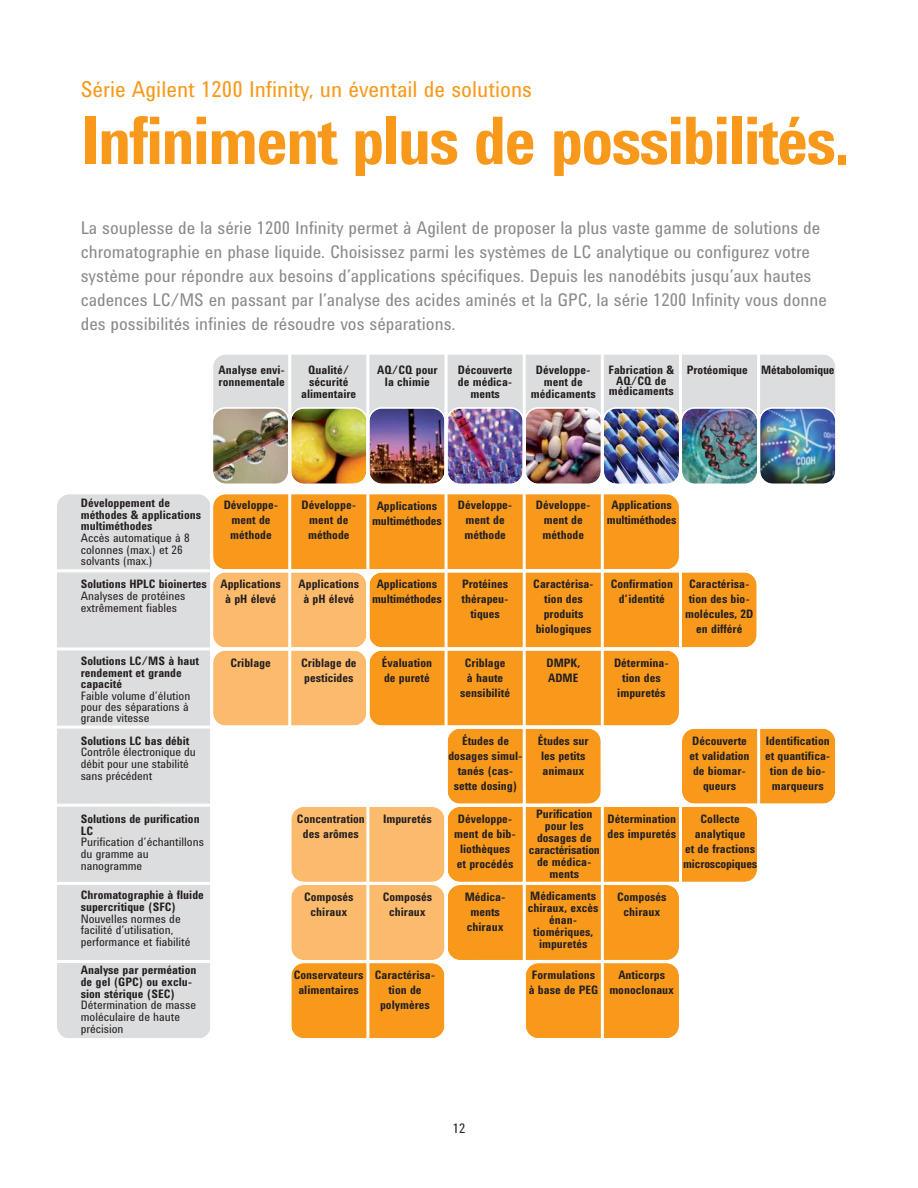
<style>
.page{position:relative;width:918px;height:1188px;background:#fff}
.page>*{position:absolute;margin:0;border:0;box-sizing:border-box;transform-origin:0 0}
.t1{font:700 67.5px "Agilent Condensed CFF";letter-spacing:-.035em;color:#f8991c}
.t2{font:22.5px "Agilent Condensed CFF";color:#f8991c}
.t3{font:18px/24px "Agilent Condensed CFF";color:#888a8c}
.t4{font:13.5px "Agilent Condensed CFF";color:#231f20}
.t5{font:700 12px/15px "Agilent Condensed CFF";color:#231f20;text-align:center}
.t6{font:12px/11.7px "Agilent Condensed CFF";color:#231f20}
</style>
<div class="page">
<div style="left:213px;top:354px;width:622px;height:53px;background:#dcddde"></div>
<div style="left:57px;top:494px;width:153px;height:544px;background:#dcddde"></div>
<svg style="left:213px;top:494px;width:623px;height:544px"></svg>
<img style="left:213px;top:407px;width:623px;height:77px">
<hr style="left:296px;top:883px;width:567px;height:1px;background:#fff">
<hr style="left:523px;top:353px;width:3px;height:689px;background:#fff">
<hr style="left:445px;top:353px;width:3px;height:689px;background:#fff">
<hr style="left:366px;top:353px;width:3px;height:689px;background:#fff">
<hr style="left:288px;top:353px;width:3px;height:689px;background:#fff">
<hr style="left:601px;top:353px;width:3px;height:689px;background:#fff">
<hr style="left:679px;top:353px;width:3px;height:689px;background:#fff">
<hr style="left:757px;top:353px;width:3px;height:689px;background:#fff">
<hr style="left:21px;top:569px;width:808px;height:3px;background:#fff">
<hr style="left:21px;top:647px;width:808px;height:3px;background:#fff">
<svg style="left:57px;top:725px;width:772px;height:4px"></svg>
<hr style="left:21px;top:804px;width:808px;height:3px;background:#fff">
<hr style="left:21px;top:882px;width:808px;height:3px;background:#fff">
<hr style="left:21px;top:960px;width:808px;height:3px;background:#fff">
<h2 class="t2" style="left:81px;top:81px;width:453px">Série Agilent 1200 Infinity, un éventail de solutions</h2>
<h1 class="t1" style="left:81px;top:117px;width:770px">Infiniment plus de possibilités.</h1>
<p class="t3" style="left:81px;top:217px;width:748px">La souplesse de la série 1200 Infinity permet à Agilent de proposer la plus vaste gamme de solutions de chromatographie en phase liquide. Choisissez parmi les systèmes de LC analytique ou configurez votre système pour répondre aux besoins d’applications spécifiques. Depuis les nanodébits jusqu’aux hautes cadences LC/MS en passant par l’analyse des acides aminés et la GPC, la série 1200 Infinity vous donne des possibilités infinies de résoudre vos séparations.</p>
<p class="t5" style="left:219px;top:365px;width:68px;line-height:12px;text-align:left">Analyse envi&shy;ronnementale</p>
<p class="t5" style="left:301px;top:365px;width:57px;line-height:12px">Qualité/ sécurité alimentaire</p>
<p class="t5" style="left:377px;top:365px;width:62px;line-height:12px">AQ/CQ pour la chimie</p>
<p class="t5" style="left:458px;top:365px;width:56px;line-height:12px">Découverte de médica&shy;ments</p>
<p class="t5" style="left:531px;top:365px;width:66px;line-height:12px">Développe&shy;ment de médicaments</p>
<p class="t5" style="left:609px;top:366px;width:67px;line-height:10.5px">Fabrication &amp;<br>AQ/CQ de médicaments</p>
<p class="t5" style="left:687px;top:363px;width:149px">Protéomique Métabolomique</p>
<p class="t5" style="left:81px;top:498px;width:122px;line-height:11.7px;text-align:left">Développement de méthodes &amp; applications multiméthodes</p>
<p class="t6" style="left:81px;top:533px;width:110px">Accès automatique à 8 colonnes (max.) et 26 solvants (max.)</p>
<p class="t5" style="left:81px;top:578px;width:128px">Solutions HPLC bioinertes</p>
<p class="t6" style="left:81px;top:591px;width:106px">Analyses de protéines extrêmement fiables</p>
<p class="t5" style="left:81px;top:656px;width:120px;line-height:11.7px;text-align:left">Solutions LC/MS à haut rendement et grande capacité</p>
<p class="t6" style="left:81px;top:691px;width:111px;line-height:11.2px">Faible volume d’élution pour des séparations à grande vitesse</p>
<p class="t5" style="left:81px;top:734px;width:110px">Solutions LC bas débit</p>
<p class="t6" style="left:81px;top:747px;width:117px">Contrôle électronique du débit pour une stabilité sans précédent</p>
<p class="t5" style="left:81px;top:814px;width:120px;line-height:11.7px;text-align:left">Solutions de purification<br>LC</p>
<p class="t6" style="left:81px;top:837px;width:125px">Purification d’échantillons du gramme au nanogramme</p>
<p class="t5" style="left:81px;top:890px;width:125px;line-height:11.7px;text-align:left">Chromatographie à fluide supercritique (SFC)</p>
<p class="t6" style="left:81px;top:914px;width:111px">Nouvelles normes de facilité d’utilisation, performance et fiabilité</p>
<p class="t5" style="left:81px;top:965px;width:117px;line-height:11.7px;text-align:left">Analyse par perméation de gel (GPC) ou exclu&shy;sion stérique (SEC)</p>
<p class="t6" style="left:81px;top:1000px;width:117px">Détermination de masse moléculaire de haute précision</p>
<p class="t5" style="left:224px;top:498px;width:56px">Développe&shy;ment de méthode</p>
<p class="t5" style="left:302px;top:498px;width:56px">Développe&shy;ment de méthode</p>
<p class="t5" style="left:372px;top:499px;width:71px">Applications multiméthodes</p>
<p class="t5" style="left:458px;top:498px;width:56px">Développe&shy;ment de méthode</p>
<p class="t5" style="left:536px;top:498px;width:56px">Développe&shy;ment de méthode</p>
<p class="t5" style="left:607px;top:498px;width:71px">Applications multiméthodes</p>
<p class="t5" style="left:220px;top:578px;width:62px">Applications à pH élevé</p>
<p class="t5" style="left:299px;top:578px;width:62px">Applications à pH élevé</p>
<p class="t5" style="left:372px;top:578px;width:71px">Applications multiméthodes</p>
<p class="t5" style="left:461px;top:578px;width:49px">Protéines thérapeu&shy;tiques</p>
<p class="t5" style="left:533px;top:578px;width:62px">Caractérisa&shy;tion des produits biologiques</p>
<p class="t5" style="left:611px;top:578px;width:64px">Confirmation d’identité</p>
<p class="t5" style="left:685px;top:578px;width:70px">Caractérisa&shy;tion des bio&shy;molécules, 2D en différé</p>
<p class="t5" style="left:230px;top:656px;width:42px">Criblage</p>
<p class="t5" style="left:301px;top:656px;width:57px;text-align:left">Criblage de pesticides</p>
<p class="t5" style="left:382px;top:656px;width:52px;text-align:left">Évaluation de pureté</p>
<p class="t5" style="left:460px;top:656px;width:51px">Criblage<br>à haute sensibilité</p>
<p class="t5" style="left:546px;top:656px;width:35px;text-align:left">DMPK,<br>ADME</p>
<p class="t5" style="left:614px;top:656px;width:56px">Détermina&shy;tion des impuretés</p>
<p class="t5" style="left:538px;top:734px;width:52px;text-align:left">Études sur les petits animaux</p>
<p class="t5" style="left:448px;top:735px;width:76px">Études de dosages simul&shy;tanés (cas&shy;sette dosing)</p>
<p class="t5" style="left:690px;top:734px;width:62px">Découverte et validation de biomar&shy;queurs</p>
<p class="t5" style="left:765px;top:734px;width:67px">Identification et quantifica&shy;tion de bio&shy;marqueurs</p>
<p class="t5" style="left:297px;top:812px;width:69px">Concentration des arômes</p>
<p class="t5" style="left:383px;top:812px;width:50px">Impuretés</p>
<p class="t5" style="left:454px;top:812px;width:63px">Développe&shy;ment de bib&shy;liothèques et procédés</p>
<p class="t5" style="left:529px;top:809px;width:73px;line-height:12px">Purification pour les dosages de caractérisation de médica&shy;ments</p>
<p class="t5" style="left:607px;top:812px;width:70px;text-align:left">Détermination des impuretés</p>
<p class="t5" style="left:683px;top:812px;width:76px">Collecte analytique<br>et de fractions microscopiques</p>
<p class="t5" style="left:304px;top:890px;width:51px">Composés chiraux</p>
<p class="t5" style="left:383px;top:890px;width:51px">Composés chiraux</p>
<p class="t5" style="left:465px;top:890px;width:42px;text-align:left">Médica&shy;ments chiraux</p>
<p class="t5" style="left:528px;top:891px;width:72px;line-height:12px">Médicaments chiraux, excès énan&shy;tiomériques, impuretés</p>
<p class="t5" style="left:617px;top:890px;width:51px">Composés chiraux</p>
<p class="t5" style="left:375px;top:969px;width:62px">Caractérisa&shy;tion de polymères</p>
<p class="t5" style="left:294px;top:969px;width:71px">Conservateurs alimentaires</p>
<p class="t5" style="left:529px;top:969px;width:71px;text-align:left">Formulations à base de PEG</p>
<p class="t5" style="left:609px;top:969px;width:66px">Anticorps monoclonaux</p>
<p class="t4" style="left:453px;top:1123px;width:14px">12</p>
</div>
